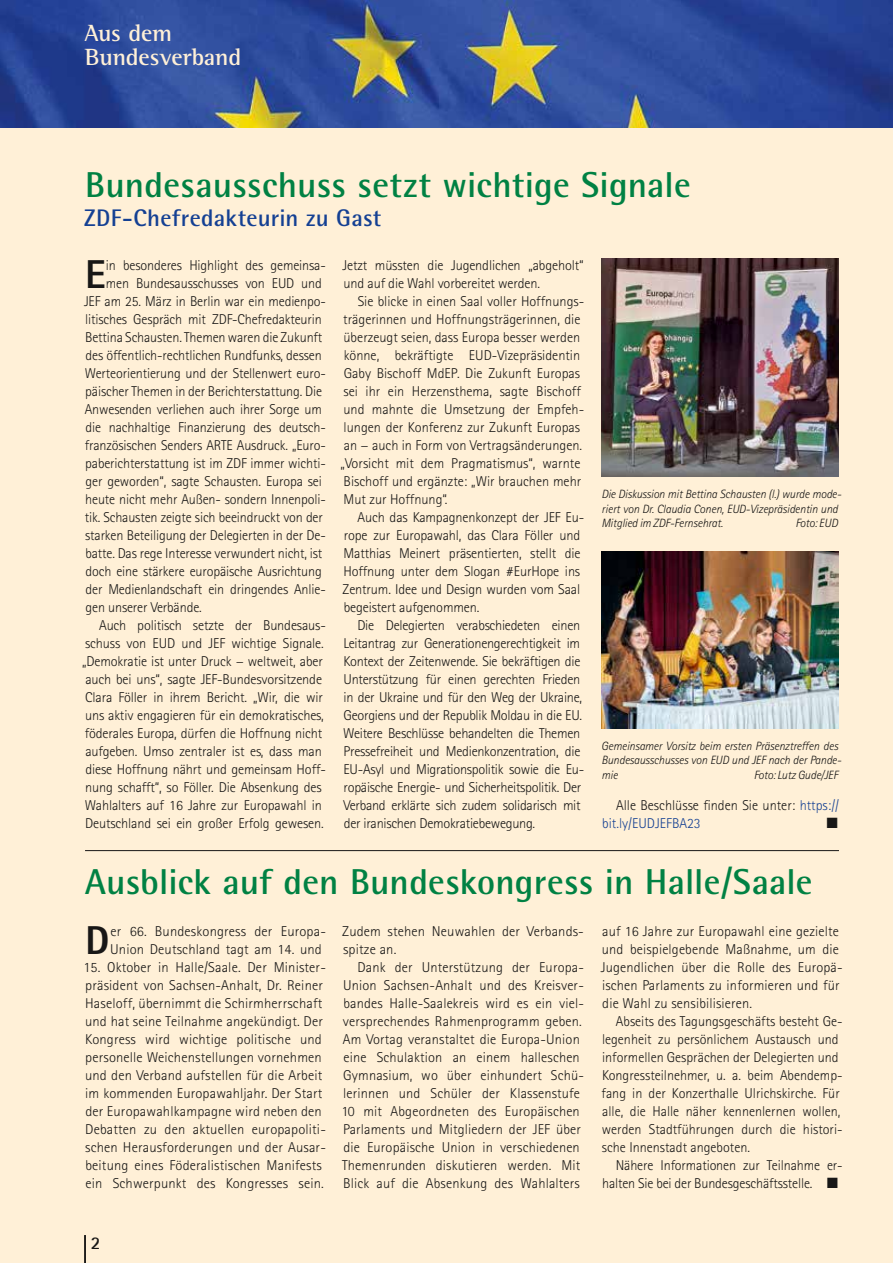
<style>
.page{position:relative;width:893px;height:1263px;background:#fff0d7}
.page>*{position:absolute;margin:0;border:0;box-sizing:border-box;transform-origin:0 0}
.t1{font:800 40.35px "Rotis Sans Serif Std";color:#181716}
.t2{font:700 36px "Rotis Semi Sans Std";letter-spacing:.005em;color:#008143}
.t3{font:700 24px "Rotis Semi Sans Std";letter-spacing:.01em;color:#144093}
.t4{font:700 24px/24px "Rotis Semi Serif Std";letter-spacing:-.005em;color:#fff0d7}
.t5{font:700 18px "Rotis Sans Serif";color:#181716}
.t6{font:300 14.25px/18px "Rotis Sans Serif Std";letter-spacing:-.01em;color:#181716}
.t7{font:300 14.25px/18px "Rotis Sans Serif Std";letter-spacing:.01em;color:#181716}
.t8{font:14.25px "Zapf Dingbats";color:#181716}
.t9{font:italic 300 12px/14.4px "Rotis Sans Serif Std";letter-spacing:-.01em;color:#181716}
.s1{color:#144093}
</style>
<div class="page">
<img style="left:0;top:0;width:893px;height:128px">
<hr style="left:84px;top:1235px;width:2px;height:28px;background:#181716">
<img style="left:602px;top:258px;width:237px;height:219px">
<img style="left:602px;top:551px;width:237px;height:178px">
<hr style="left:85px;top:850px;width:754px;height:1px;background:#181716">
<h3 class="t4" style="left:84px;top:21px;width:158px">Aus dem<br>Bundesverband</h3>
<h2 class="t2" style="left:85px;top:163px;width:607px">Bundesausschuss setzt wichtige Signale</h2>
<h3 class="t3" style="left:84px;top:203px;width:299px">ZDF-Chefredakteurin zu Gast</h3>
<h1 class="t1" style="left:85px;top:249px;width:22px">E</h1>
<p class="t6" style="left:106px;top:256px;width:221px">in besonderes Highlight des gemeinsa-</p>
<p class="t6" style="left:106px;top:274px;width:217px">men Bundesausschusses von EUD und</p>
<p class="t6" style="left:84px;top:292px;width:243px">JEF am 25. März in Berlin war ein medienpo-</p>
<p class="t6" style="left:85px;top:310px;width:238px">litisches Gespräch mit ZDF-Chefredakteurin</p>
<p class="t6" style="left:85px;top:328px;width:239px">Bettina Schausten. Themen waren die Zukunft</p>
<p class="t6" style="left:85px;top:346px;width:238px">des öffentlich-rechtlichen Rundfunks, dessen</p>
<p class="t6" style="left:85px;top:364px;width:242px">Werteorientierung und der Stellenwert euro-</p>
<p class="t6" style="left:85px;top:382px;width:238px">päischer Themen in der Berichterstattung. Die</p>
<p class="t6" style="left:85px;top:400px;width:238px">Anwesenden verliehen auch ihrer Sorge um</p>
<p class="t6" style="left:85px;top:418px;width:242px">die nachhaltige Finanzierung des deutsch-</p>
<p class="t6" style="left:85px;top:436px;width:243px">französischen Senders ARTE Ausdruck. „Euro-</p>
<p class="t6" style="left:85px;top:454px;width:242px">paberichterstattung ist im ZDF immer wichti-</p>
<p class="t6" style="left:85px;top:472px;width:238px">ger geworden“, sagte Schausten. Europa sei</p>
<p class="t6" style="left:85px;top:490px;width:242px">heute nicht mehr Außen- sondern Innenpoli-</p>
<p class="t6" style="left:85px;top:508px;width:240px">tik. Schausten zeigte sich beeindruckt von der</p>
<p class="t6" style="left:85px;top:526px;width:242px">starken Beteiligung der Delegierten in der De-</p>
<p class="t6" style="left:85px;top:544px;width:238px">batte. Das rege Interesse verwundert nicht, ist</p>
<p class="t6" style="left:85px;top:562px;width:238px">doch eine stärkere europäische Ausrichtung</p>
<p class="t6" style="left:85px;top:580px;width:242px">der Medienlandschaft ein dringendes Anlie-</p>
<p class="t6" style="left:85px;top:598px;width:118px">gen unserer Verbände.</p>
<p class="t6" style="left:99px;top:616px;width:228px">Auch politisch setzte der Bundesaus-</p>
<p class="t6" style="left:85px;top:634px;width:240px">schuss von EUD und JEF wichtige Signale.</p>
<p class="t6" style="left:82px;top:652px;width:242px">„Demokratie ist unter Druck − weltweit, aber</p>
<p class="t6" style="left:85px;top:670px;width:238px">auch bei uns“, sagte JEF-Bundesvorsitzende</p>
<p class="t6" style="left:85px;top:688px;width:239px">Clara Föller in ihrem Bericht. „Wir, die wir</p>
<p class="t6" style="left:85px;top:706px;width:240px">uns aktiv engagieren für ein demokratisches,</p>
<p class="t6" style="left:85px;top:724px;width:239px">föderales Europa, dürfen die Hoffnung nicht</p>
<p class="t6" style="left:85px;top:742px;width:238px">aufgeben. Umso zentraler ist es, dass man</p>
<p class="t6" style="left:86px;top:760px;width:242px">diese Hoffnung nährt und gemeinsam Hoff-</p>
<p class="t6" style="left:85px;top:778px;width:238px">nung schafft“, so Föller. Die Absenkung des</p>
<p class="t6" style="left:85px;top:796px;width:238px">Wahlalters auf 16 Jahre zur Europawahl in</p>
<p class="t6" style="left:85px;top:814px;width:240px">Deutschland sei ein großer Erfolg gewesen.</p>
<p class="t6" style="left:342px;top:256px;width:243px">Jetzt müssten die Jugendlichen „abgeholt“ und auf die Wahl vorbereitet werden.</p>
<p class="t6" style="left:341px;top:292px;width:245px;text-indent:17px">Sie blicke in einen Saal voller Hoffnungs&shy;trägerinnen und Hoffnungsträgerinnen, die überzeugt seien, dass Europa besser werden könne, bekräftigte EUD-Vizepräsidentin Gaby Bischoff MdEP. Die Zukunft Europas sei ihr ein Herzensthema, sagte Bischoff und mahnte die Umsetzung der Empfeh&shy;lungen der Konferenz zur Zukunft Europas an − auch in Form von Vertragsänderungen. „Vorsicht mit dem Pragmatismus“, warnte Bischoff und ergänzte: „Wir brauchen mehr Mut zur Hoffnung“.</p>
<p class="t6" style="left:343px;top:508px;width:243px;text-indent:15px">Auch das Kampagnenkonzept der JEF Eu&shy;rope zur Europawahl, das Clara Föller und Matthias Meinert präsentierten, stellt die Hoffnung unter dem Slogan #EurHope ins Zentrum. Idee und Design wurden vom Saal begeistert aufgenommen.</p>
<p class="t6" style="left:343px;top:616px;width:242px;text-indent:14px">Die Delegierten verabschiedeten einen Leitantrag zur Generationengerechtigkeit im Kontext der Zeitenwende. Sie bekräftigen die Unterstützung für einen gerechten Frieden in der Ukraine und für den Weg der Ukraine, Georgiens und der Republik Moldau in die EU.<br>Weitere Beschlüsse behandelten die Themen Pressefreiheit und Medienkonzentration, die EU-Asyl und Migrationspolitik sowie die Eu&shy;ropäische Energie- und Sicherheitspolitik. Der Verband erklärte sich zudem solidarisch mit der iranischen Demokratiebewegung.</p>
<p class="t9" style="left:601px;top:487px;width:242px">Die Diskussion mit Bettina Schausten (l.) wurde mode&shy;riert von Dr. Claudia Conen, EUD-Vizepräsidentin und<br>Mitglied im ZDF-Fernsehrat.</p>
<p class="t9" style="left:795px;top:516px;width:44px">Foto: EUD</p>
<p class="t9" style="left:601px;top:739px;width:242px">Gemeinsamer Vorsitz beim ersten Präsenztreffen des<br>Bundesausschusses von EUD und JEF nach der Pande&shy;mie</p>
<p class="t9" style="left:754px;top:768px;width:86px">Foto: Lutz Gude/JEF</p>
<p class="t6" style="left:602px;top:796px;width:239px;text-indent:14px">Alle Beschlüsse finden Sie unter: <span class="s1">https:// bit.ly/EUDJEFBA23</span></p>
<p class="t8" style="left:827px;top:817px;width:12px">■</p>
<h2 class="t2" style="left:85px;top:860px;width:729px">Ausblick auf den Bundeskongress in Halle/Saale</h2>
<h1 class="t1" style="left:85px;top:915px;width:26px">D</h1>
<p class="t7" style="left:110px;top:922px;width:217px">er 66. Bundeskongress der Europa-<br>Union Deutschland tagt am 14. und</p>
<p class="t7" style="left:83px;top:958px;width:244px">15. Oktober in Halle/Saale. Der Minister&shy;präsident von Sachsen-Anhalt, Dr. Reiner Haseloff, übernimmt die Schirmherrschaft und hat seine Teilnahme angekündigt. Der Kongress wird wichtige politische und personelle Weichenstellungen vornehmen und den Verband aufstellen für die Arbeit im kommenden Europawahljahr. Der Start der Europawahlkampagne wird neben den Debatten zu den aktuellen europapoliti&shy;schen Herausforderungen und der Ausar&shy;beitung eines Föderalistischen Manifests ein Schwerpunkt des Kongresses sein.</p>
<p class="t7" style="left:342px;top:922px;width:243px">Zudem stehen Neuwahlen der Verbands&shy;spitze an.</p>
<p class="t7" style="left:341px;top:958px;width:244px;text-indent:16px">Dank der Unterstützung der Europa-Union Sachsen-Anhalt und des Kreisver&shy;bandes Halle-Saalekreis wird es ein viel&shy;versprechendes Rahmenprogramm geben.<br>Am Vortag veranstaltet die Europa-Union eine Schulaktion an einem halleschen Gymnasium, wo über einhundert Schü&shy;lerinnen und Schüler der Klassenstufe 10 mit Abgeordneten des Europäischen Parlaments und Mitgliedern der JEF über die Europäische Union in verschiedenen Themenrunden diskutieren werden. Mit Blick auf die Absenkung des Wahlalters</p>
<p class="t7" style="left:601px;top:922px;width:243px">auf 16 Jahre zur Europawahl eine gezielte und beispielgebende Maßnahme, um die Jugendlichen über die Rolle des Europä&shy;ischen Parlaments zu informieren und für die Wahl zu sensibilisieren.</p>
<p class="t6" style="left:602px;top:1012px;width:243px;text-indent:14px">Abseits des Tagungsgeschäfts besteht Ge&shy;legenheit zu persönlichem Austausch und informellen Gesprächen der Delegierten und Kongressteilnehmer, u. a. beim Abendemp&shy;fang in der Konzerthalle Ulrichskirche. Für alle, die Halle näher kennenlernen wollen, werden Stadtführungen durch die histori&shy;sche Innenstadt angeboten.</p>
<p class="t6" style="left:602px;top:1156px;width:242px;text-indent:14px">Nähere Informationen zur Teilnahme er&shy;halten Sie bei der Bundesgeschäftsstelle. ■</p>
<p class="t5" style="left:91px;top:1231px;width:11px">2</p>
</div>
